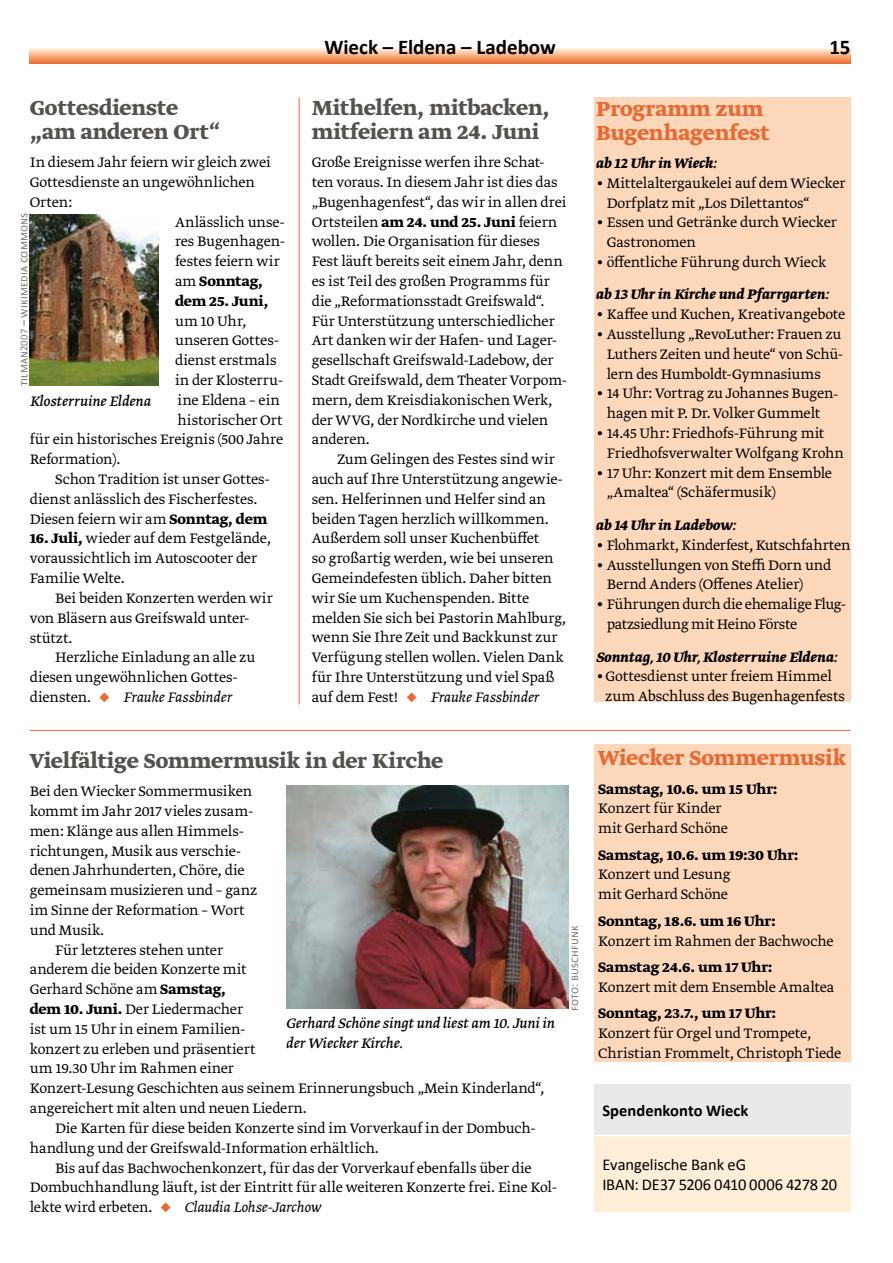
<style>
.page{position:relative;width:893px;height:1263px;background:#fff}
.page>*{position:absolute;margin:0;border:0;box-sizing:border-box;transform-origin:0 0}
.t1{font:700 24px/24px "Greta Text Std";letter-spacing:-.005em;color:#55524e}
.t2{font:700 24px/24px "Greta Text Std";letter-spacing:-.005em;color:#e96933}
.t3{font:700 21px "Calibri";letter-spacing:-.005em;color:#000}
.t4{font:16.5px/19.8px "Calibri";letter-spacing:-.015em;color:#000}
.t5{font:700 16.5px "Calibri";color:#000}
.t6{font:300 16.2px/19.8px "Greta Text Std";letter-spacing:-.005em;color:#000}
.t7{font:700 16.2px "Greta Text Std";letter-spacing:-.005em;color:#000}
.t8{font:italic 700 16.2px "Greta Text Std";letter-spacing:-.005em;color:#000}
.t9{font:italic 16.2px/19.8px "Greta Text Std";color:#000}
.t10{font:italic 300 16.2px "Greta Text Std";color:#000}
.t11{font:12px "Calibri";letter-spacing:.01em;color:#7f7c7a}
.s1{font-weight:300}
.s2{font-weight:700}
.s3{color:#e96933}
.s4{font-style:italic}
.s5{font-size:10.5px}
.s6{font-weight:700;font-style:italic}
.s7{font-style:normal}
</style>
<div class="page">
<svg style="left:30px;top:48px;width:820px;height:16px;background:#f5ae83"></svg>
<div style="left:594px;top:1084px;width:256px;height:51px;background:#e9e9e8"></div>
<div style="left:594px;top:1135px;width:256px;height:77px;background:#ffedd7"></div>
<hr style="left:594px;top:1135px;width:256px;height:1px;background:#fff">
<hr style="left:299px;top:98px;width:1px;height:606px;background:#e96933">
<div style="left:594px;top:744px;width:256px;height:318px;background:#fdd7ba"></div>
<hr style="left:30px;top:730px;width:820px;height:1px;background:#e96933">
<img style="left:286px;top:785px;width:282px;height:224px">
<div style="left:594px;top:98px;width:256px;height:604px;background:#fdd7ba"></div>
<img style="left:30px;top:215px;width:128px;height:171px">
<h1 class="t1" style="left:30px;top:97px;width:192px">Gottesdienste „am anderen Ort“</h1>
<p class="t6" style="left:30px;top:153px;width:243px">In diesem Jahr feiern wir gleich zwei</p>
<p class="t6" style="left:30px;top:173px;width:227px">Gottesdienste an ungewöhnlichen</p>
<p class="t6" style="left:30px;top:193px;width:44px">Orten:</p>
<p class="t6" style="left:175px;top:213px;width:111px">Anlässlich unse-</p>
<p class="t6" style="left:175px;top:233px;width:112px">res Bugenhagen-</p>
<p class="t6" style="left:175px;top:252px;width:106px">festes feiern wir</p>
<p class="t7" style="left:175px;top:272px;width:89px"><span class="s1">am</span> Sonntag,</p>
<p class="t7" style="left:175px;top:291px;width:95px">dem 25. Juni,</p>
<p class="t6" style="left:175px;top:312px;width:73px">um 10 Uhr,</p>
<p class="t6" style="left:175px;top:332px;width:105px">unseren Gottes-</p>
<p class="t6" style="left:175px;top:351px;width:103px">dienst erstmals</p>
<p class="t6" style="left:175px;top:371px;width:110px">in der Klosterru-</p>
<p class="t6" style="left:178px;top:391px;width:104px">ine Eldena – ein</p>
<p class="t6" style="left:178px;top:411px;width:107px">historischer Ort</p>
<p class="t6" style="left:30px;top:431px;width:255px">für ein historisches Ereignis (500 Jahre</p>
<p class="t6" style="left:30px;top:450px;width:92px">Reformation).</p>
<p class="t6" style="left:55px;top:470px;width:216px">Schon Tradition ist unser Gottes-</p>
<p class="t6" style="left:30px;top:490px;width:229px">dienst anlässlich des Fischerfestes.</p>
<p class="t6" style="left:30px;top:510px;width:239px">Diesen feiern wir am <span class="s2">Sonntag, dem</span></p>
<p class="t6" style="left:30px;top:530px;width:243px"><span class="s2">16. Juli,</span> wieder auf dem Festgelände, voraussichtlich im Autoscooter der<br>Familie Welte.</p>
<p class="t6" style="left:30px;top:589px;width:244px;text-indent:26px">Bei beiden Konzerten werden wir von Bläsern aus Greifswald unter&shy;stützt.</p>
<p class="t6" style="left:30px;top:648px;width:227px;text-indent:26px">Herzliche Einladung an alle zu diesen ungewöhnlichen Gottes&shy;diensten. <span class="s3">◆</span> <span class="s4">Frauke Fassbinder</span></p>
<p class="t11" style="left:16px;top:386px;width:175px;rotate:-90deg">tilman<span class="s5">2007</span> – wikimedia commons</p>
<p class="t9" style="left:30px;top:392px;width:123px">Klosterruine Eldena</p>
<p class="t3" style="left:324px;top:34px;width:233px">Wieck – Eldena – Ladebow</p>
<p class="t3" style="left:829px;top:34px;width:23px">15</p>
<h1 class="t1" style="left:312px;top:97px;width:239px">Mithelfen, mitbacken, mitfeiern am 24. Juni</h1>
<p class="t6" style="left:312px;top:153px;width:257px">Große Ereignisse werfen ihre Schat&shy;ten voraus. In diesem Jahr ist dies das „Bugenhagenfest“, das wir in allen drei Ortsteilen <span class="s2">am 24. und 25. Juni</span> feiern wollen. Die Organisation für dieses Fest läuft bereits seit einem Jahr, denn es ist Teil des großen Programms für die „Reformationsstadt Greifswald“.<br>Für Unterstützung unterschiedlicher Art danken wir der Hafen- und Lager&shy;gesellschaft Greifswald-Ladebow, der Stadt Greifswald, dem Theater Vorpom&shy;mern, dem Kreisdiakonischen Werk, der WVG, der Nordkirche und vielen anderen.</p>
<p class="t6" style="left:312px;top:450px;width:256px;text-indent:26px">Zum Gelingen des Festes sind wir auch auf Ihre Unterstützung angewie&shy;sen. Helferinnen und Helfer sind an beiden Tagen herzlich willkommen.<br>Außerdem soll unser Kuchenbüffet<br>so großartig werden, wie bei unseren Gemeindefesten üblich. Daher bitten wir Sie um Kuchenspenden. Bitte melden Sie sich bei Pastorin Mahlburg, wenn Sie Ihre Zeit und Backkunst zur Verfügung stellen wollen. Vielen Dank für Ihre Unterstützung und viel Spaß auf dem Fest! <span class="s3">◆</span> <span class="s4">Frauke Fassbinder</span></p>
<h1 class="t2" style="left:596px;top:98px;width:175px">Programm zum<br>Bugenhagenfest</h1>
<p class="t8" style="left:596px;top:154px;width:122px">ab 12 Uhr in Wieck:</p>
<p class="t6" style="left:607px;top:174px;width:240px;text-indent:-11px">• Mittelaltergaukelei auf dem Wiecker<br>Dorfplatz mit „Los Dilettantos“</p>
<p class="t6" style="left:607px;top:213px;width:232px;text-indent:-11px">• Essen und Getränke durch Wiecker<br>Gastronomen</p>
<p class="t6" style="left:596px;top:253px;width:232px">• öffentliche Führung durch Wieck</p>
<p class="t8" style="left:596px;top:285px;width:235px">ab 13 Uhr in Kirche und Pfarrgarten:</p>
<p class="t6" style="left:596px;top:305px;width:251px">• Kaffee und Kuchen, Kreativangebote</p>
<p class="t6" style="left:607px;top:325px;width:238px;text-align:justify;text-indent:-11px">• Ausstellung „RevoLuther: Frauen zu Luthers Zeiten und heute“ von Schü&shy;lern des Humboldt-Gymnasiums</p>
<p class="t6" style="left:596px;top:385px;width:244px;text-align:center">• 14 Uhr: Vortrag zu Johannes Bugen&shy;hagen mit P. Dr.Volker Gummelt</p>
<p class="t6" style="left:607px;top:424px;width:239px;text-indent:-11px">• 14.45 Uhr: Friedhofs-Führung mit<br>Friedhofsverwalter Wolfgang Krohn</p>
<p class="t6" style="left:607px;top:464px;width:227px;text-indent:-11px">• 17 Uhr: Konzert mit dem Ensemble „Amaltea“ (Schäfermusik)</p>
<p class="t8" style="left:596px;top:516px;width:142px">ab 14 Uhr in Ladebow:</p>
<p class="t6" style="left:596px;top:536px;width:256px">• Flohmarkt, Kinderfest, Kutschfahrten</p>
<p class="t6" style="left:607px;top:556px;width:226px;text-indent:-11px">• Ausstellungen von Steffi Dorn und<br>Bernd Anders (Offenes Atelier)</p>
<p class="t6" style="left:607px;top:595px;width:241px;text-indent:-11px">• Führungen durch die ehemalige Flug&shy;patzsiedlung mit Heino Förste</p>
<p class="t8" style="left:596px;top:647px;width:243px">Sonntag, 10 Uhr, Klosterruine Eldena:</p>
<p class="t6" style="left:605px;top:667px;width:241px;text-indent:-10px"><span class="s6">•</span> Gottesdienst unter freiem Himmel zum Abschluss des Bugenhagenfests</p>
<h1 class="t1" style="left:30px;top:750px;width:415px">Vielfältige Sommermusik in der Kirche</h1>
<p class="t6" style="left:30px;top:782px;width:224px">Bei den Wiecker Sommermusiken</p>
<p class="t6" style="left:30px;top:802px;width:225px">kommt im Jahr 2017 vieles zusam-</p>
<p class="t6" style="left:30px;top:822px;width:216px">men: Klänge aus allen Himmels-</p>
<p class="t6" style="left:30px;top:842px;width:213px">richtungen, Musik aus verschie-</p>
<p class="t6" style="left:30px;top:861px;width:216px">denen Jahrhunderten, Chöre, die</p>
<p class="t6" style="left:30px;top:881px;width:229px">gemeinsam musizieren und – ganz</p>
<p class="t6" style="left:30px;top:901px;width:217px">im Sinne der Reformation – Wort</p>
<p class="t6" style="left:30px;top:921px;width:76px">und Musik.</p>
<p class="t6" style="left:55px;top:941px;width:169px">Für letzteres stehen unter</p>
<p class="t6" style="left:30px;top:960px;width:218px">anderem die beiden Konzerte mit</p>
<p class="t6" style="left:30px;top:980px;width:198px">Gerhard Schöne am <span class="s2">Samstag,</span></p>
<p class="t6" style="left:30px;top:1000px;width:215px"><span class="s2">dem 10. Juni.</span> Der Liedermacher</p>
<p class="t6" style="left:30px;top:1020px;width:216px">ist um 15 Uhr in einem Familien-</p>
<p class="t6" style="left:30px;top:1040px;width:227px">konzert zu erleben und präsentiert</p>
<p class="t6" style="left:30px;top:1059px;width:206px">um 19.30 Uhr im Rahmen einer</p>
<p class="t6" style="left:30px;top:1079px;width:516px">Konzert-Lesung Geschichten aus seinem Erinnerungsbuch „Mein Kinderland“,</p>
<p class="t6" style="left:30px;top:1099px;width:279px">angereichert mit alten und neuen Liedern.</p>
<p class="t6" style="left:55px;top:1119px;width:482px">Die Karten für diese beiden Konzerte sind im Vorverkauf in der Dombuch-</p>
<p class="t6" style="left:30px;top:1139px;width:351px">handlung und der Greifswald-Information erhältlich.</p>
<p class="t6" style="left:55px;top:1158px;width:478px">Bis auf das Bachwochenkonzert, für das der Vorverkauf ebenfalls über die</p>
<p class="t6" style="left:30px;top:1178px;width:529px">Dombuchhandlung läuft, ist der Eintritt für alle weiteren Konzerte frei. Eine Kol-</p>
<p class="t10" style="left:30px;top:1198px;width:293px"><span class="s7">lekte wird erbeten.</span> <span class="s3">◆</span> Claudia Lohse-Jarchow</p>
<p class="t9" style="left:286px;top:1014px;width:270px">Gerhard Schöne singt und liest am 10. Juni in der Wiecker Kirche.</p>
<p class="t11" style="left:567px;top:1011px;width:87px;rotate:-90deg">foto: buschfunk</p>
<h1 class="t2" style="left:598px;top:747px;width:249px">Wiecker Sommermusik</h1>
<p class="t7" style="left:598px;top:779px;width:181px">Samstag, 10.6. um 15 Uhr:</p>
<p class="t6" style="left:598px;top:799px;width:132px">Konzert für Kinder mit Gerhard Schöne</p>
<p class="t7" style="left:598px;top:845px;width:202px">Samstag, 10.6. um 19:30 Uhr:</p>
<p class="t6" style="left:598px;top:865px;width:134px">Konzert und Lesung mit Gerhard Schöne</p>
<p class="t7" style="left:598px;top:911px;width:179px">Sonntag, 18.6. um 16 Uhr:</p>
<p class="t6" style="left:598px;top:931px;width:237px">Konzert im Rahmen der Bachwoche</p>
<p class="t7" style="left:598px;top:957px;width:176px">Samstag 24.6. um 17 Uhr:</p>
<p class="t6" style="left:598px;top:978px;width:238px">Konzert mit dem Ensemble Amaltea</p>
<p class="t7" style="left:598px;top:1004px;width:180px">Sonntag, 23.7., um 17 Uhr:</p>
<p class="t6" style="left:598px;top:1024px;width:245px">Konzert für Orgel und Trompete,<br>Christian Frommelt, Christoph Tiede</p>
<p class="t5" style="left:602px;top:1100px;width:147px">Spendenkonto Wieck</p>
<p class="t4" style="left:602px;top:1154px;width:236px">Evangelische Bank eG<br>IBAN: DE37 5206 0410 0006 4278 20</p>
</div>
